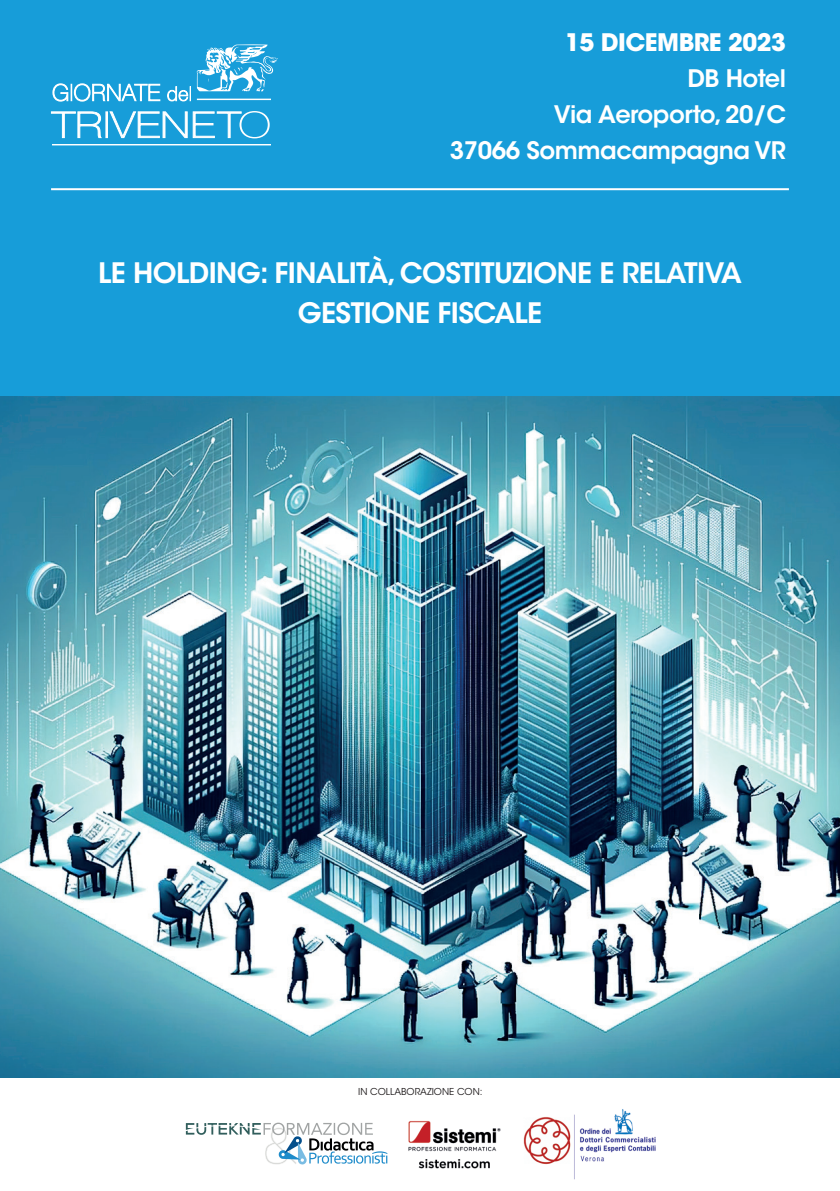
<style>
.page{position:relative;width:840px;height:1191px;background:#fff}
.page>*{position:absolute;margin:0;border:0;box-sizing:border-box;transform-origin:0 0}
.t1{font:600 28px/40px "ITC Avant Garde Std";letter-spacing:-.02em;color:#fff;text-align:center}
.t2{font:600 24px/36px "ITC Avant Garde Std";letter-spacing:-.02em;color:#fff;text-align:right}
.t3{font:700 24px "ITC Avant Garde Std";letter-spacing:-.02em;color:#fff}
.t4{font:9.6px "ITC Avant Garde Std";color:#231f20}
</style>
<div class="page">
<div style="left:0;top:0;width:839px;height:398px;background:#179dd9"></div>
<hr style="left:51px;top:188px;width:737px;height:2px;background:#fff">
<img style="left:0;top:397px;width:699px;height:612px">
<img style="left:699px;top:397px;width:140px;height:680px">
<img style="left:0;top:1009px;width:700px;height:68px">
<img style="left:523px;top:1109px;width:133px;height:70px">
<div style="left:52px;top:144px;width:219px;height:1px;border:1px solid #fff"></div>
<svg style="left:52px;top:83px;width:108px;height:19px"></svg>
<svg style="left:167px;top:44px;width:111px;height:58px"></svg>
<svg style="left:51px;top:111px;width:218px;height:28px"></svg>
<svg style="left:186px;top:1122px;width:201px;height:42px"></svg>
<img style="left:408px;top:1120px;width:93px;height:49px">
<p class="t3" style="left:565px;top:27px;width:222px">15 DICEMBRE 2023</p>
<p class="t2" style="left:449px;top:60px;width:337px">DB Hotel<br>Via Aeroporto, 20/C<br>37066 Sommacampagna VR</p>
<p class="t1" style="left:98px;top:252px;width:644px">LE HOLDING: FINALITÀ, COSTITUZIONE E RELATIVA<br>GESTIONE FISCALE</p>
<p class="t4" style="left:358px;top:1085px;width:126px">IN COLLABORAZIONE CON:</p>
</div>
